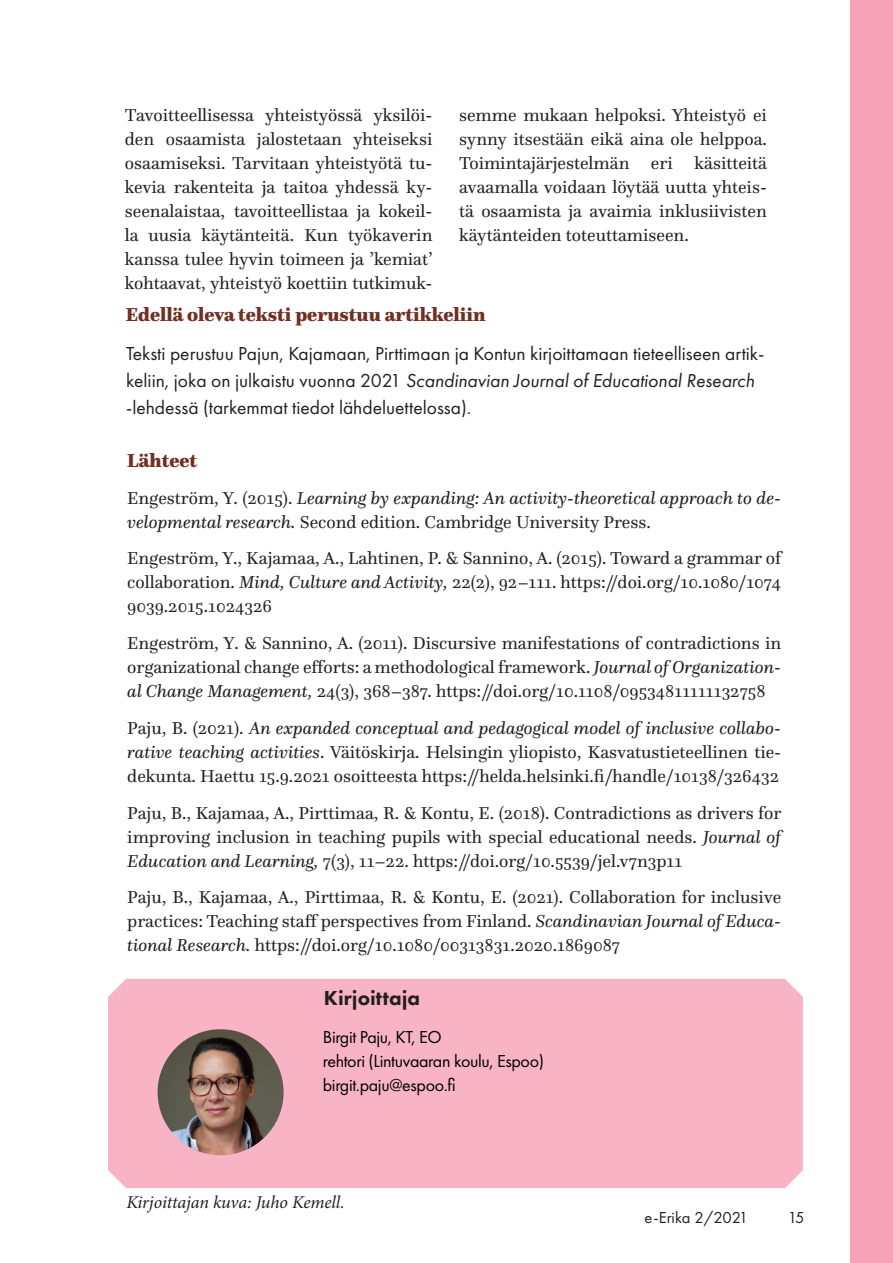
<style>
.page{position:relative;width:893px;height:1263px;background:#fff}
.page>*{position:absolute;margin:0;border:0;box-sizing:border-box;transform-origin:0 0}
.Tietolaatikko_Otsikk{font:800 21px "Futura PT";color:#231f20}
.Tietolaatikko_teksti{font:19.5px/27px "Futura PT";color:#231f20}
.UUSI_väliotsikot{font:900 19.5px "Questa";color:#712f20}
.ARTIKKELI_-_LEIPÄTEK{font:18px/24px "Questa";color:#231f20;text-align:justify}
.ARTIKKELI_-_LEIPÄTEK-2{font:italic 18px/24px "Questa";color:#231f20}
.Tietolaatikko_teksti-2{font:18px "Futura PT";letter-spacing:-.02em;color:#000}
.t1{font:italic 18px "Minion Pro";letter-spacing:-.01em;color:#231f20}
.t2{font:16.5px "Futura PT";color:#231f20}
.s1{font-style:italic}
.s2{font-style:normal}
</style>
<div class="page">
<div style="left:850px;top:0;width:43px;height:1263px;background:#f7a3b7"></div>
<div style="left:108px;top:979px;width:695px;height:209px;background:#f8b4c4"></div>
<img style="left:158px;top:1029px;width:126px;height:126px;border-radius:63px">
<p class="ARTIKKELI_-_LEIPÄTEK" style="left:125px;top:103px;width:309px">Tavoitteellisessa yhteistyössä yksilöi&shy;den osaamista jalostetaan yhteiseksi osaamiseksi. Tarvitaan yhteistyötä tu&shy;kevia rakenteita ja taitoa yhdessä ky&shy;seenalaistaa, tavoitteellistaa ja kokeil&shy;la uusia käytänteitä. Kun työkaverin kanssa tulee hyvin toimeen ja ’kemiat’ kohtaavat, yhteistyö koettiin tutkimuk-</p>
<p class="ARTIKKELI_-_LEIPÄTEK" style="left:459px;top:103px;width:310px">semme mukaan helpoksi. Yhteistyö ei synny itsestään eikä aina ole helppoa.<br>Toimintajärjestelmän eri käsitteitä avaamalla voidaan löytää uutta yhteis&shy;tä osaamista ja avaimia inklusiivisten käytänteiden toteuttamiseen.</p>
<p class="UUSI_väliotsikot" style="left:126px;top:302px;width:361px">Edellä oleva teksti perustuu artikkeliin</p>
<p class="Tietolaatikko_teksti" style="left:126px;top:340px;width:640px">Teksti perustuu Pajun, Kajamaan, Pirttimaan ja Kontun kirjoittamaan tieteelliseen artik&shy;keliin, joka on julkaistu vuonna 2021 <span class="s1">Scandinavian Journal of Educational Research </span>-lehdessä (tarkemmat tiedot lähdeluettelossa).</p>
<p class="UUSI_väliotsikot" style="left:127px;top:448px;width:71px">Lähteet</p>
<p class="ARTIKKELI_-_LEIPÄTEK-2" style="left:127px;top:485px;width:655px"><span class="s2">Engeström, Y. (2015).</span> Learning by expanding: An activity-theoretical approach to de&shy;velopmental research. <span class="s2">Second edition. Cambridge University Press.</span></p>
<p class="ARTIKKELI_-_LEIPÄTEK" style="left:127px;top:546px;width:655px">Engeström, Y., Kajamaa, A., Lahtinen, P. &amp; Sannino, A. (2015). Toward a grammar of collaboration. <span class="s1">Mind, Culture and Activity,</span> 22(2), 92–111. https://doi.org/10.1080/1074<br>9039.2015.1024326</p>
<p class="ARTIKKELI_-_LEIPÄTEK" style="left:127px;top:631px;width:655px">Engeström, Y. &amp; Sannino, A. (2011). Discursive manifestations of contradictions in organizational change efforts: a methodological framework. <span class="s1">Journal of Organization&shy;al Change Management,</span> 24(3), 368–387. https://doi.org/10.1108/09534811111132758</p>
<p class="ARTIKKELI_-_LEIPÄTEK" style="left:127px;top:716px;width:655px">Paju, B. (2021). <span class="s1">An expanded conceptual and pedagogical model of inclusive collabo&shy;rative teaching activities</span>. Väitöskirja. Helsingin yliopisto, Kasvatustieteellinen tie&shy;dekunta. Haettu 15.9.2021 osoitteesta https://helda.helsinki.fi/handle/10138/326432</p>
<p class="ARTIKKELI_-_LEIPÄTEK" style="left:127px;top:800px;width:656px">Paju, B., Kajamaa, A., Pirttimaa, R. &amp; Kontu, E. (2018). Contradictions as drivers for improving inclusion in teaching pupils with special educational needs. <span class="s1">Journal of Education and Learning,</span> 7(3), 11–22. https://doi.org/10.5539/jel.v7n3p11</p>
<p class="ARTIKKELI_-_LEIPÄTEK" style="left:127px;top:885px;width:655px">Paju, B., Kajamaa, A., Pirttimaa, R. &amp; Kontu, E. (2021). Collaboration for inclusive practices: Teaching staff perspectives from Finland. <span class="s1">Scandinavian Journal of Educa&shy;tional Research.</span> https://doi.org/10.1080/00313831.2020.1869087</p>
<p class="Tietolaatikko_Otsikk" style="left:324px;top:984px;width:98px">Kirjoittaja</p>
<p class="Tietolaatikko_teksti-2" style="left:323px;top:1026px;width:120px">Birgit Paju, KT, EO</p>
<p class="Tietolaatikko_teksti-2" style="left:323px;top:1050px;width:223px">rehtori (Lintuvaaran koulu, Espoo)</p>
<p class="Tietolaatikko_teksti-2" style="left:323px;top:1074px;width:135px">birgit.paju@espoo.fi</p>
<p class="t1" style="left:126px;top:1190px;width:220px">Kirjoittajan kuva: Juho Kemell.</p>
<p class="t2" style="left:645px;top:1208px;width:105px">e-Erika 2/2021</p>
<p class="t2" style="left:788px;top:1207px;width:18px">15</p>
</div>
